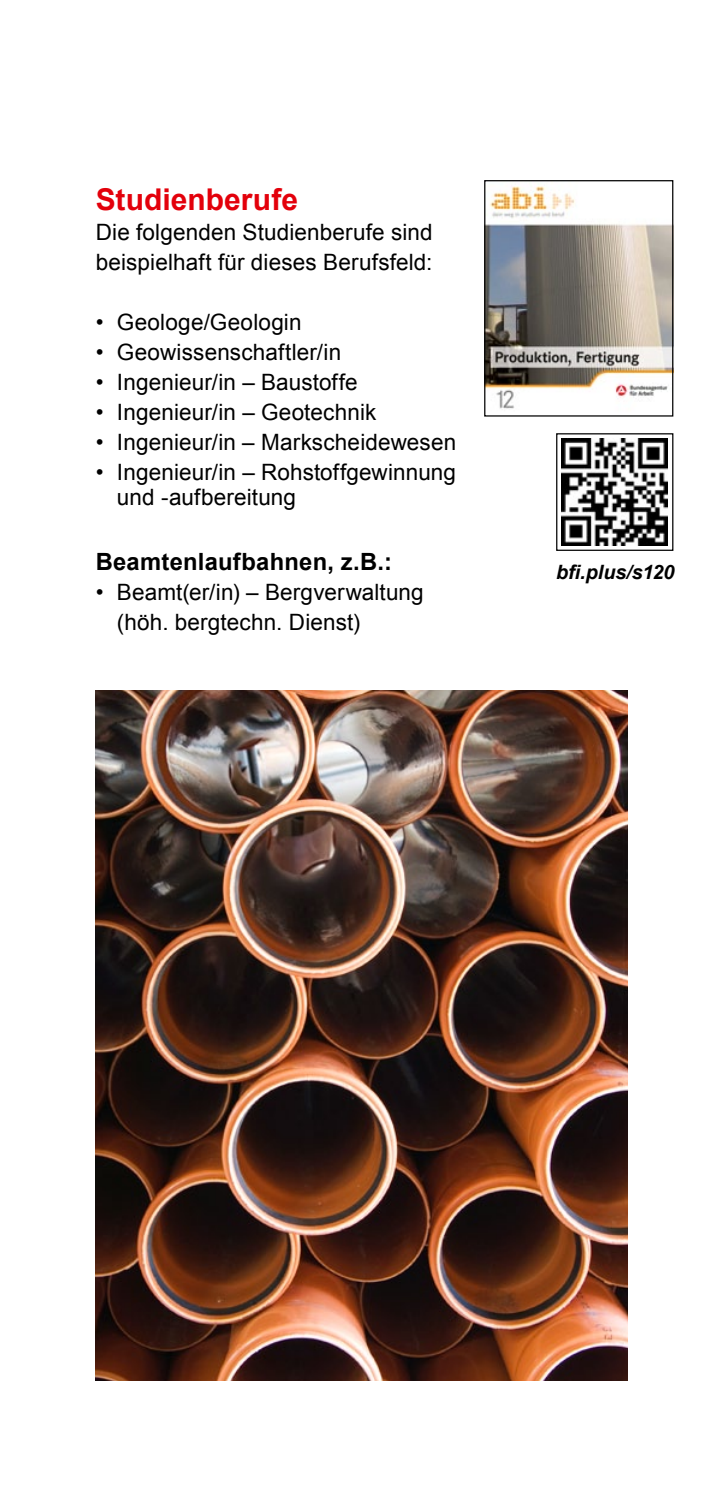
<style>
.page{position:relative;width:723px;height:1489px;background:#fff}
.page>*{position:absolute;margin:0;border:0;box-sizing:border-box;transform-origin:0 0}
.t1{font:700 30px "Arial";color:#e3000b}
.t2{font:700 23.75px "Arial";letter-spacing:.01em;color:#000}
.p_9_12_A{font:22.5px/30px "Arial";letter-spacing:.005em;color:#000}
.t3{font:italic 700 19.75px "Arial";color:#000}
</style>
<div class="page">
<svg style="left:561px;top:438px;width:107px;height:108px"></svg>
<div style="left:556px;top:433px;width:117px;height:118px;border:1px solid #000"></div>
<img style="left:486px;top:186px;width:185px;height:223px">
<div style="left:484px;top:180px;width:189px;height:236px;border:1px solid #000"></div>
<img style="left:562px;top:439px;width:106px;height:106px">
<img style="left:96px;top:690px;width:531px;height:690px">
<h3 class="t1" style="left:96px;top:179px;width:204px">Studienberufe</h3>
<p class="p_9_12_A" style="left:96px;top:217px;width:338px">Die folgenden Studienberufe sind beispielhaft für dieses Berufsfeld:</p>
<p class="p_9_12_A" style="left:96px;top:307px;width:207px">• Geologe/Geologin</p>
<p class="p_9_12_A" style="left:96px;top:337px;width:247px">• Geowissenschaftler/in</p>
<p class="p_9_12_A" style="left:96px;top:367px;width:263px">• Ingenieur/in – Baustoffe</p>
<p class="p_9_12_A" style="left:96px;top:397px;width:282px">• Ingenieur/in – Geotechnik</p>
<p class="p_9_12_A" style="left:96px;top:427px;width:362px">• Ingenieur/in – Markscheidewesen</p>
<p class="p_9_12_A" style="left:117px;top:460px;width:341px;line-height:25px;text-indent:-21px">• Ingenieur/in – Rohstoffgewinnung und -aufbereitung</p>
<h4 class="t2" style="left:96px;top:546px;width:298px">Beamtenlaufbahnen, z.B.:</h4>
<p class="p_9_12_A" style="left:117px;top:577px;width:308px;text-indent:-21px">• Beamt(er/in) – Bergverwaltung (höh. bergtechn. Dienst)</p>
<p class="t3" style="left:556px;top:559px;width:120px">bfi.plus/s120</p>
</div>
